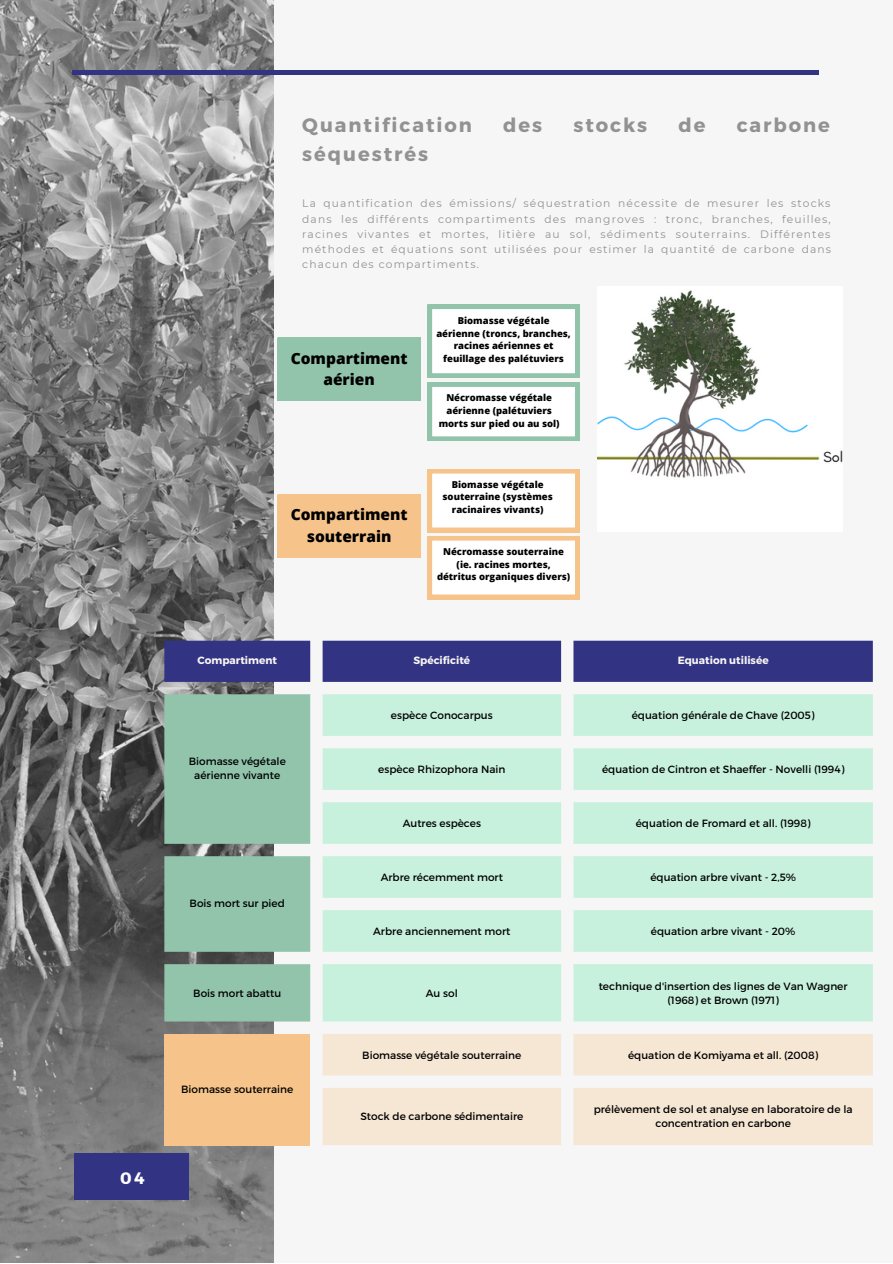
<style>
.page{position:relative;width:893px;height:1264px;background:#fff}
.page>*{position:absolute;margin:0;border:0;box-sizing:border-box;transform-origin:0 0}
.t1{font:700 19.5px "Montserrat";letter-spacing:.1em;color:#929292}
.t2{font:700 16.5px "Montserrat";color:#fff}
.t3{font:800 15.45px/21.3px "Open Sans";color:#000;text-align:center}
.t4{font:10.65px/15.1px "Montserrat";letter-spacing:.1em;color:#929292;text-align:justify}
.t5{font:10.5px/14px "Montserrat";color:#000;text-align:center}
.t6{font:700 10.5px "Montserrat";color:#f6f6f6}
.t7{font:800 9.45px/12.6px "Open Sans";color:#000;text-align:center}
</style>
<div class="page">
<div style="left:0;top:3px;width:892px;height:1259px;background:#f6f6f6"></div>
<img style="left:0;top:0;width:273px;height:1262px">
<hr style="left:72px;top:71px;width:747px;height:3px;background:#333383">
<div style="left:74px;top:1153px;width:115px;height:46px;background:#333383"></div>
<svg style="left:164px;top:640px;width:708px;height:42px;background:#3d3d88"></svg>
<svg style="left:164px;top:694px;width:146px;height:327px;background:#90bea8"></svg>
<svg style="left:322px;top:694px;width:550px;height:327px;fill:#c7f1dd"></svg>
<div style="left:164px;top:1033px;width:146px;height:112px;background:#f6c48a"></div>
<svg style="left:322px;top:1034px;width:550px;height:111px;background:#f6e8d8"></svg>
<img style="left:597px;top:290px;width:245px;height:188px">
<div style="left:278px;top:338px;width:142px;height:63px;background:#92c4ac"></div>
<div style="left:278px;top:494px;width:142px;height:63px;background:#f6c48a"></div>
<svg style="left:427px;top:304px;width:152px;height:137px"></svg>
<svg style="left:427px;top:469px;width:152px;height:130px"></svg>
<h2 class="t2" style="left:120px;top:1167px;width:26px">04</h2>
<h1 class="t1" style="left:302px;top:113px;width:171px">Quantification</h1>
<h1 class="t1" style="left:503px;top:113px;width:40px">des</h1>
<h1 class="t1" style="left:573px;top:113px;width:75px">stocks</h1>
<h1 class="t1" style="left:678px;top:113px;width:29px">de</h1>
<h1 class="t1" style="left:736px;top:113px;width:95px">carbone</h1>
<h1 class="t1" style="left:302px;top:141px;width:127px">séquestrés</h1>
<p class="t4" style="left:302px;top:196px;width:530px">La quantification des émissions/ séquestration nécessite de mesurer les stocks dans les différents compartiments des mangroves : tronc, branches, feuilles, racines vivantes et mortes, litière au sol, sédiments souterrains. Différentes méthodes et équations sont utilisées pour estimer la quantité de carbone dans chacun des compartiments.</p>
<h3 class="t3" style="left:290px;top:347px;width:118px">Compartiment aérien</h3>
<h3 class="t3" style="left:290px;top:504px;width:118px">Compartiment souterrain</h3>
<p class="t7" style="left:436px;top:314px;width:136px">Biomasse végétale aérienne (troncs, branches, racines aériennes et feuillage des palétuviers</p>
<p class="t7" style="left:438px;top:391px;width:122px">Nécromasse végétale aérienne (palétuviers morts sur pied ou au sol)</p>
<p class="t7" style="left:442px;top:477px;width:112px">Biomasse végétale souterraine (systèmes racinaires vivants)</p>
<p class="t7" style="left:437px;top:545px;width:135px">Nécromasse souterraine (ie. racines mortes, détritus organiques divers)</p>
<p class="t6" style="left:197px;top:654px;width:81px">Compartiment</p>
<p class="t6" style="left:413px;top:654px;width:58px">Spécificité</p>
<p class="t6" style="left:677px;top:654px;width:92px">Equation utilisée</p>
<p class="t5" style="left:189px;top:754px;width:99px">Biomasse végétale aérienne vivante</p>
<p class="t5" style="left:190px;top:895px;width:97px">Bois mort sur pied</p>
<p class="t5" style="left:391px;top:707px;width:103px">espèce Conocarpus</p>
<p class="t5" style="left:631px;top:707px;width:184px">équation générale de Chave (2005)</p>
<p class="t5" style="left:378px;top:761px;width:129px">espèce Rhizophora Nain</p>
<p class="t5" style="left:602px;top:761px;width:244px">équation de Cintron et Shaeffer - Novelli (1994)</p>
<p class="t5" style="left:402px;top:815px;width:80px">Autres espèces</p>
<p class="t5" style="left:635px;top:815px;width:176px">équation de Fromard et all. (1998)</p>
<p class="t5" style="left:380px;top:869px;width:124px">Arbre récemment mort</p>
<p class="t5" style="left:650px;top:869px;width:147px">équation arbre vivant - 2,5%</p>
<p class="t5" style="left:373px;top:923px;width:139px">Arbre anciennement mort</p>
<p class="t5" style="left:650px;top:923px;width:146px">équation arbre vivant - 20%</p>
<p class="t5" style="left:193px;top:985px;width:90px">Bois mort abattu</p>
<p class="t5" style="left:426px;top:985px;width:33px">Au sol</p>
<p class="t5" style="left:598px;top:978px;width:250px">technique d'insertion des lignes de Van Wagner (1968) et Brown (1971)</p>
<p class="t5" style="left:181px;top:1081px;width:114px">Biomasse souterraine</p>
<p class="t5" style="left:362px;top:1047px;width:161px">Biomasse végétale souterraine</p>
<p class="t5" style="left:628px;top:1047px;width:192px">équation de Komiyama et all. (2008)</p>
<p class="t5" style="left:360px;top:1109px;width:164px">Stock de carbone sédimentaire</p>
<p class="t5" style="left:593px;top:1102px;width:260px">prélèvement de sol et analyse en laboratoire de la concentration en carbone</p>
</div>
